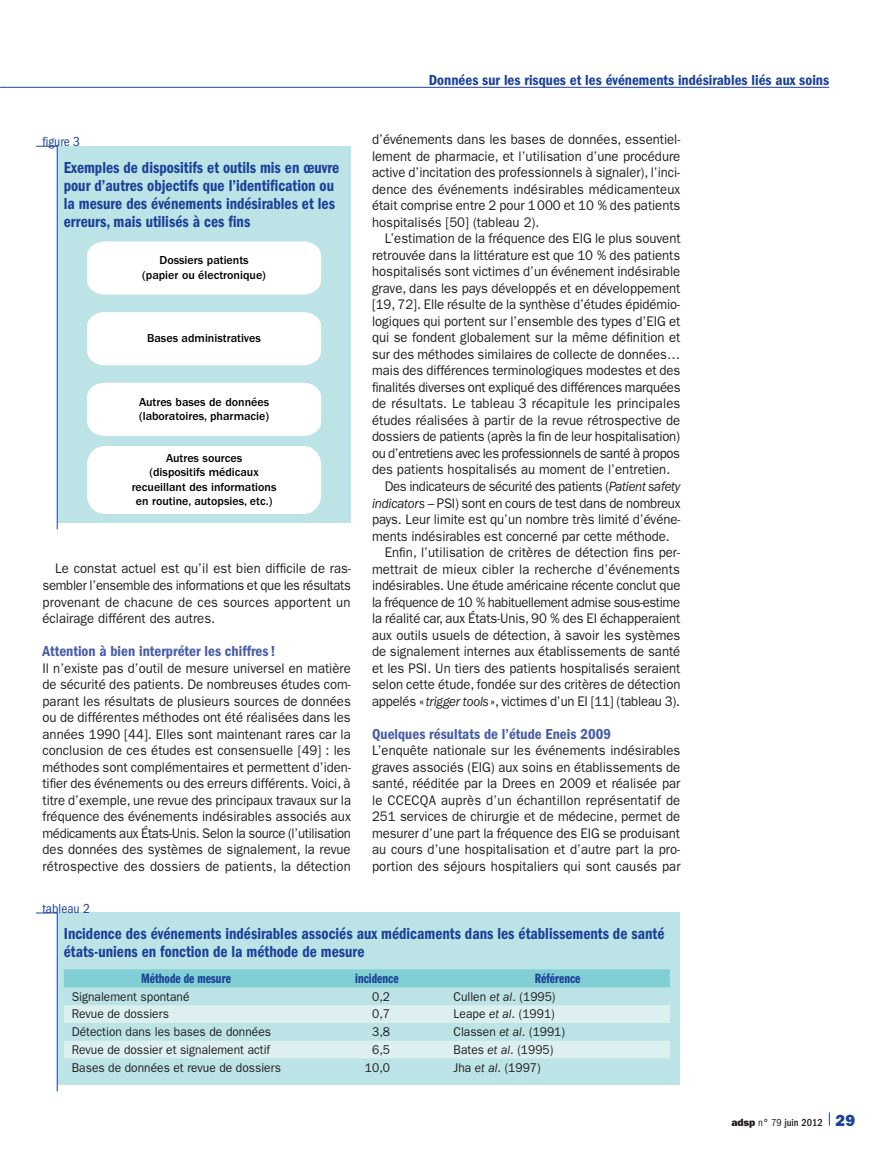
<style>
.page{position:relative;width:893px;height:1149px;background:#fff}
.page>*{position:absolute;margin:0;border:0;box-sizing:border-box;transform-origin:0 0}
.t1{font:16.5px/18px "ITC Franklin Gothic Std Dm Cd";color:#1b4299;scale:.94 1}
.t2{font:15px "ITC Franklin Gothic Std Dm Cd";color:#495da8}
.t3{font:15px "ITC Franklin Gothic Std Dm Cd";color:#1b4299}
.t4{font:13.95px/16.5px "ITC Franklin Gothic Std";color:#231f20;text-align:justify;scale:.94 1}
.t5{font:13.95px "ITC Franklin Gothic Std";letter-spacing:-.02em;color:#231f20;scale:.94 1}
.t6{font:13.95px "ITC Franklin Gothic Std";letter-spacing:-.03em;color:#231f20;scale:.94 1}
.t7{font:13.95px "ITC Franklin Gothic Std";letter-spacing:-.025em;color:#231f20;scale:.94 1}
.t8{font:13.95px "ITC Franklin Gothic Std Dm Cp";color:#1b4299}
.t9{font:condensed 13.5px "ITC Franklin Gothic Std";color:#1b4299}
.t10{font:12.75px "ITC Franklin Gothic Std";color:#231f20;scale:.94 1}
.t11{font:500 12px/14.4px "ITC Franklin Gothic Std";color:#000001;text-align:center}
.t12{font:500 condensed 10.5px "ITC Franklin Gothic Std";color:#231f20}
.s1{font-style:italic}
.s2{font-family:"ITC Franklin Gothic Std Hvy";font-weight:400;font-stretch:normal}
.s3{font-weight:400}
.s4{font-family:"ITC Franklin Gothic Std Hvy";font-weight:400;font-stretch:normal;font-size:16.2px;color:#1b4299}
</style>
<div class="page">
<hr style="left:0;top:87px;width:829px;height:1px;background:#1b4299">
<svg style="left:829px;top:1112px;width:1px;height:13px"></svg>
<div style="left:57px;top:146px;width:294px;height:377px;background:#bce3e5"></div>
<svg style="left:36px;top:146px;width:22px;height:383px"></svg>
<div style="left:87px;top:241px;width:234px;height:53px;background:#fff"></div>
<div style="left:87px;top:312px;width:234px;height:53px;background:#fff"></div>
<div style="left:87px;top:382px;width:234px;height:54px;background:#fff"></div>
<div style="left:87px;top:446px;width:234px;height:68px;background:#fff;border-radius:18px"></div>
<div style="left:57px;top:912px;width:623px;height:172px;background:#bce3e5"></div>
<svg style="left:36px;top:912px;width:22px;height:179px"></svg>
<div style="left:64px;top:969px;width:606px;height:18px;background:#81cfd4"></div>
<svg style="left:64px;top:1005px;width:606px;height:53px"></svg>
<p class="t9" style="left:43px;top:134px;width:39px">figure 3</p>
<p class="t1" style="left:64px;top:158px;width:295px">Exemples de dispositifs et outils mis en œuvre pour d’autres objectifs que l’identification ou la mesure des événements indésirables et les erreurs, mais utilisés à ces fins</p>
<p class="t11" style="left:142px;top:253px;width:125px">Dossiers patients (papier ou électronique)</p>
<p class="t11" style="left:147px;top:331px;width:115px">Bases administratives</p>
<p class="t11" style="left:139px;top:394px;width:132px;text-align:left">Autres bases de données (laboratoires, pharmacie)</p>
<p class="t11" style="left:132px;top:450px;width:146px">Autres sources<br>(dispositifs médicaux recueillant des informations en routine, autopsies, etc.)</p>
<p class="t4" style="left:43px;top:560px;width:330px;text-indent:13px">Le constat actuel est qu’il est bien difficile de ras&shy;sembler l’ensemble des informations et que les résultats provenant de chacune de ces sources apportent un éclairage différent des autres.</p>
<p class="t2" style="left:43px;top:642px;width:235px">Attention à bien interpréter les chiffres !</p>
<p class="t4" style="left:43px;top:659px;width:330px">Il n’existe pas d’outil de mesure universel en matière de sécurité des patients. De nombreuses études com&shy;parant les résultats de plusieurs sources de données ou de différentes méthodes ont été réalisées dans les années 1990 [44]. Elles sont maintenant rares car la conclusion de ces études est consensuelle [49] : les méthodes sont complémentaires et permettent d’iden&shy;tifier des événements ou des erreurs différents. Voici, à titre d’exemple, une revue des principaux travaux sur la fréquence des événements indésirables associés aux médicaments aux États-Unis. Selon la source (l’utilisation des données des systèmes de signalement, la revue rétrospective des dossiers de patients, la détection</p>
<p class="t3" style="left:429px;top:71px;width:402px">Données sur les risques et les événements indésirables liés aux soins</p>
<p class="t4" style="left:372px;top:131px;width:329px">d’événements dans les bases de données, essentiel&shy;lement de pharmacie, et l’utilisation d’une procédure active d’incitation des professionnels à signaler), l’inci&shy;dence des événements indésirables médicamenteux était comprise entre 2 pour 1000 et 10 % des patients hospitalisés [50] (tableau 2).</p>
<p class="t4" style="left:385px;top:230px;width:316px">L’estimation de la fréquence des EIG le plus souvent</p>
<p class="t4" style="left:372px;top:247px;width:329px">retrouvée dans la littérature est que 10 % des patients</p>
<p class="t4" style="left:372px;top:263px;width:329px">hospitalisés sont victimes d’un événement indésirable</p>
<p class="t4" style="left:372px;top:280px;width:329px">grave, dans les pays développés et en développement</p>
<p class="t4" style="left:372px;top:296px;width:329px">[19, 72]. Elle résulte de la synthèse d’études épidémio-</p>
<p class="t4" style="left:372px;top:313px;width:329px">logiques qui portent sur l’ensemble des types d’EIG et</p>
<p class="t4" style="left:372px;top:329px;width:329px">qui se fondent globalement sur la même définition et</p>
<p class="t4" style="left:372px;top:346px;width:329px">sur des méthodes similaires de collecte de données…</p>
<p class="t4" style="left:372px;top:362px;width:329px">mais des différences terminologiques modestes et des</p>
<p class="t4" style="left:372px;top:379px;width:330px">finalités diverses ont expliqué des différences marquées</p>
<p class="t4" style="left:372px;top:395px;width:329px">de résultats. Le tableau 3 récapitule les principales</p>
<p class="t4" style="left:372px;top:412px;width:329px">études réalisées à partir de la revue rétrospective de</p>
<p class="t4" style="left:372px;top:428px;width:329px">dossiers de patients (après la fin de leur hospitalisation)</p>
<p class="t6" style="left:372px;top:445px;width:329px">ou d’entretiens avec les professionnels de santé à propos</p>
<p class="t4" style="left:372px;top:461px;width:319px">des patients hospitalisés au moment de l’entretien.</p>
<p class="t5" style="left:385px;top:478px;width:316px">Des indicateurs de sécurité des patients (<span class="s1">Patient safety</span></p>
<p class="t5" style="left:372px;top:494px;width:330px"><span class="s1">indicators</span> – PSI) sont en cours de test dans de nombreux</p>
<p class="t4" style="left:372px;top:511px;width:329px">pays. Leur limite est qu’un nombre très limité d’événe-</p>
<p class="t4" style="left:372px;top:527px;width:318px">ments indésirables est concerné par cette méthode.</p>
<p class="t4" style="left:385px;top:544px;width:316px">Enfin, l’utilisation de critères de détection fins per-</p>
<p class="t4" style="left:372px;top:560px;width:329px">mettrait de mieux cibler la recherche d’événements</p>
<p class="t4" style="left:372px;top:577px;width:330px">indésirables. Une étude américaine récente conclut que</p>
<p class="t7" style="left:372px;top:593px;width:329px">la fréquence de 10 % habituellement admise sous-estime</p>
<p class="t4" style="left:372px;top:610px;width:329px">la réalité car, aux États-Unis, 90 % des EI échapperaient</p>
<p class="t4" style="left:372px;top:626px;width:329px">aux outils usuels de détection, à savoir les systèmes</p>
<p class="t4" style="left:372px;top:643px;width:329px">de signalement internes aux établissements de santé</p>
<p class="t4" style="left:372px;top:659px;width:329px">et les PSI. Un tiers des patients hospitalisés seraient</p>
<p class="t4" style="left:372px;top:676px;width:330px">selon cette étude, fondée sur des critères de détection</p>
<p class="t4" style="left:372px;top:692px;width:329px">appelés «<span class="s1">trigger tools</span>», victimes d’un EI [11] (tableau 3).</p>
<p class="t2" style="left:372px;top:724px;width:240px">Quelques résultats de l’étude Eneis 2009</p>
<p class="t4" style="left:372px;top:742px;width:330px">L’enquête nationale sur les événements indésirables graves associés (EIG) aux soins en établissements de santé, rééditée par la Drees en 2009 et réalisée par le CCECQA auprès d’un échantillon représentatif de 251 services de chirurgie et de médecine, permet de mesurer d’une part la fréquence des EIG se produisant au cours d’une hospitalisation et d’autre part la pro&shy;portion des séjours hospitaliers qui sont causés par</p>
<p class="t9" style="left:43px;top:900px;width:49px">tableau 2</p>
<p class="t1" style="left:64px;top:924px;width:640px">Incidence des événements indésirables associés aux médicaments dans les établissements de santé états-uniens en fonction de la méthode de mesure</p>
<p class="t8" style="left:141px;top:970px;width:91px">Méthode de mesure</p>
<p class="t8" style="left:355px;top:970px;width:45px">incidence</p>
<p class="t8" style="left:535px;top:970px;width:47px">Référence</p>
<p class="t10" style="left:72px;top:988px;width:127px">Signalement spontané</p>
<p class="t10" style="left:372px;top:988px;width:21px">0,2</p>
<p class="t10" style="left:454px;top:988px;width:110px">Cullen <span class="s1">et al</span>. (1995)</p>
<p class="t10" style="left:72px;top:1006px;width:105px">Revue de dossiers</p>
<p class="t10" style="left:372px;top:1006px;width:21px">0,7</p>
<p class="t10" style="left:454px;top:1006px;width:109px">Leape <span class="s1">et al</span>. (1991)</p>
<p class="t10" style="left:72px;top:1024px;width:213px">Détection dans les bases de données</p>
<p class="t10" style="left:372px;top:1024px;width:21px">3,8</p>
<p class="t10" style="left:454px;top:1024px;width:120px">Classen <span class="s1">et al</span>. (1991)</p>
<p class="t10" style="left:72px;top:1041px;width:213px">Revue de dossier et signalement actif</p>
<p class="t10" style="left:372px;top:1041px;width:21px">6,5</p>
<p class="t10" style="left:454px;top:1041px;width:108px">Bates <span class="s1">et al</span>. (1995)</p>
<p class="t10" style="left:72px;top:1059px;width:224px">Bases de données et revue de dossiers</p>
<p class="t10" style="left:365px;top:1059px;width:28px">10,0</p>
<p class="t10" style="left:454px;top:1059px;width:94px">Jha <span class="s1">et al</span>. (1997)</p>
<p class="t12" style="left:731px;top:1115px;width:125px"><span class="s2">adsp</span> <span class="s3">n° 79</span> juin 2012 <span class="s4">29</span></p>
</div>
